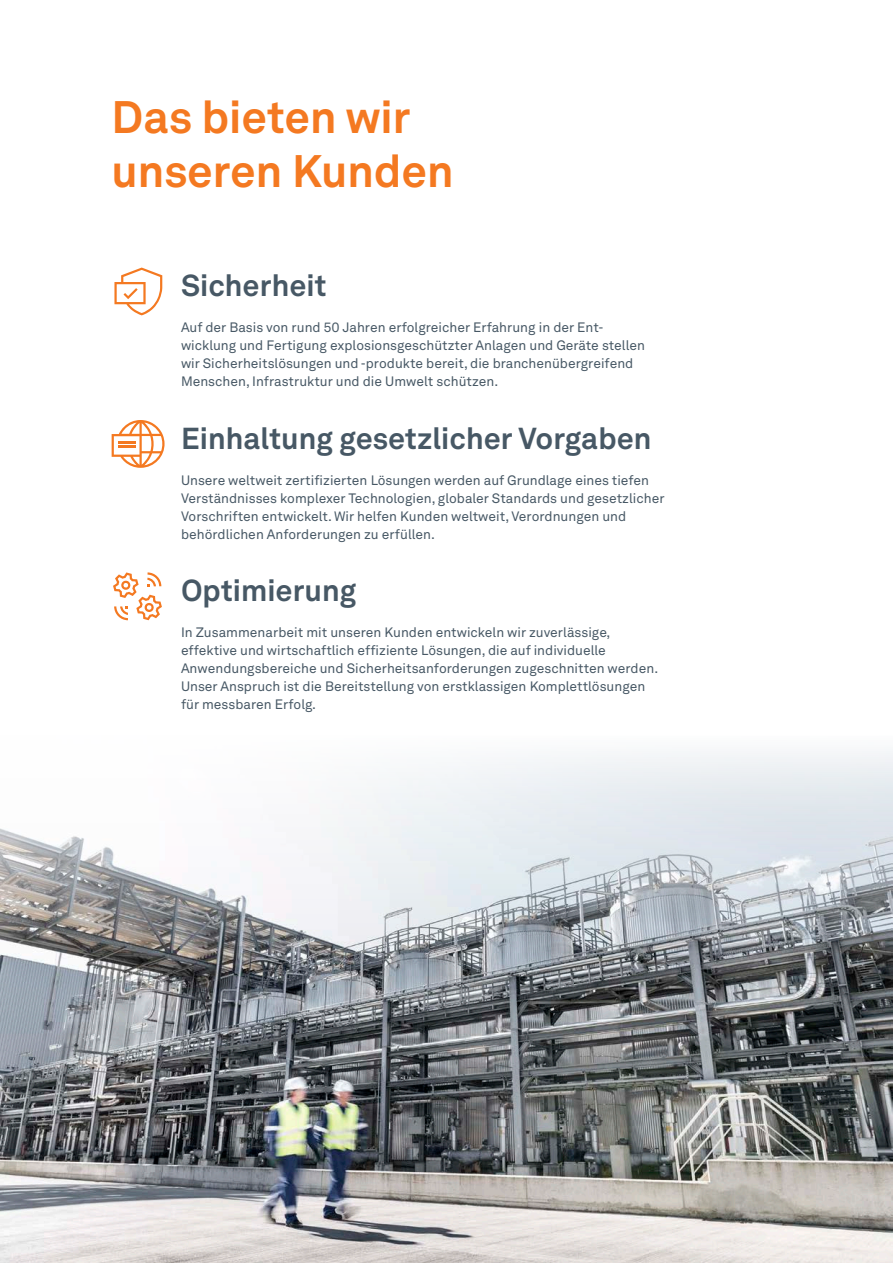
<style>
.page{position:relative;width:893px;height:1263px;background:#fff}
.page>*{position:absolute;margin:0;border:0;box-sizing:border-box;transform-origin:0 0}
.Überschrift_2___30_36{font:700 45px "Akkurat LL";color:#f47921}
.Überschrift_3___20_24{font:700 30px "Akkurat LL";color:#475865}
.Überschrift_3___20_24-2{font:13.5px/18px "Akkurat LL";color:#475865}
</style>
<div class="page">
<svg style="left:114px;top:268px;width:48px;height:47px"></svg>
<svg style="left:112px;top:420px;width:53px;height:48px"></svg>
<svg style="left:113px;top:572px;width:49px;height:48px"></svg>
<img style="left:0;top:751px;width:893px;height:512px">
<p class="Überschrift_2___30_36" style="left:112px;top:82px;width:301px">Das bieten wir</p>
<p class="Überschrift_2___30_36" style="left:112px;top:136px;width:344px">unseren Kunden</p>
<p class="Überschrift_3___20_24" style="left:181px;top:262px;width:147px">Sicherheit</p>
<p class="Überschrift_3___20_24-2" style="left:181px;top:318px;width:465px">Auf der Basis von rund 50 Jahren erfolgreicher Erfahrung in der Ent&shy;wicklung und Fertigung explosionsgeschützter Anlagen und Geräte stellen wir Sicherheitslösungen und -produkte bereit, die branchenübergreifend Menschen, Infrastruktur und die Umwelt schützen.</p>
<p class="Überschrift_3___20_24" style="left:181px;top:415px;width:472px">Einhaltung gesetzlicher Vorgaben</p>
<p class="Überschrift_3___20_24-2" style="left:181px;top:470px;width:485px">Unsere weltweit zertifizierten Lösungen werden auf Grundlage eines tiefen Verständnisses komplexer Technologien, globaler Standards und gesetzlicher Vorschriften entwickelt. Wir helfen Kunden weltweit, Verordnungen und behördlichen Anforderungen zu erfüllen.</p>
<p class="Überschrift_3___20_24" style="left:181px;top:567px;width:177px">Optimierung</p>
<p class="Überschrift_3___20_24-2" style="left:181px;top:623px;width:479px">In Zusammenarbeit mit unseren Kunden entwickeln wir zuverlässige, effektive und wirtschaftlich effiziente Lösungen, die auf individuelle Anwendungsbereiche und Sicherheitsanforderungen zugeschnitten werden.<br>Unser Anspruch ist die Bereitstellung von erstklassigen Komplettlösungen für messbaren Erfolg.</p>
</div>
